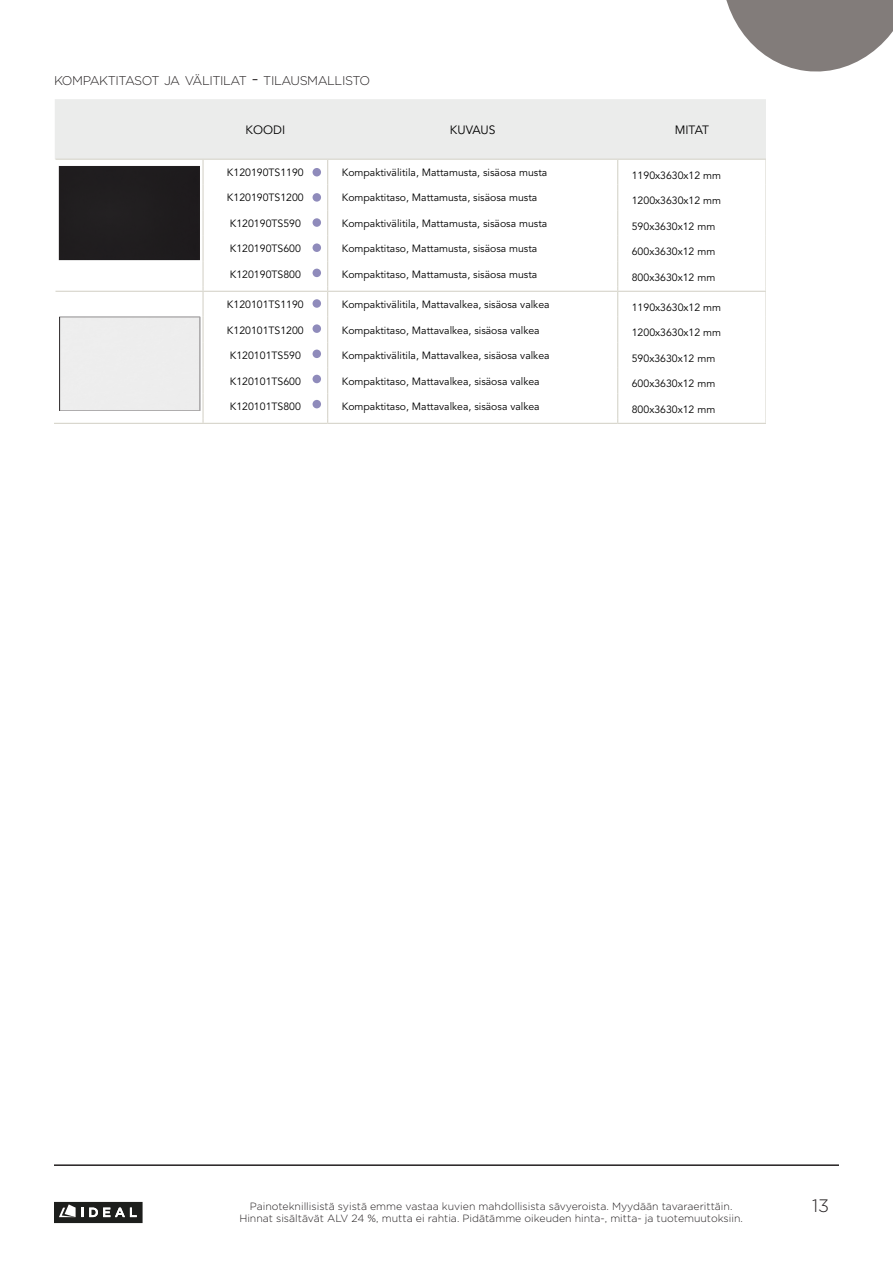
<style>
.page{position:relative;width:893px;height:1263px;background:#fff}
.page>*{position:absolute;margin:0;border:0;box-sizing:border-box;transform-origin:0 0}
.t1{font:300 18px "Gotham";color:#231f20}
.SIVUOTS___SISÄLLYS{font:300 12.6px "Gotham";letter-spacing:-.035em;color:#231f20}
.t2{font:12px "Avenir LT Std";color:#000}
.t3{font:10.5px "Avenir LT Std";color:#000}
.t4{font:300 10.5px "Gotham";color:#231f20}
.s1{font-size:18px}
</style>
<div class="page">
<hr style="left:54px;top:1164px;width:785px;height:2px;background:#231f20">
<svg style="left:54px;top:1202px;width:89px;height:21px;background:#484947"></svg>
<svg style="left:726px;top:0;width:167px;height:72px"></svg>
<div style="left:55px;top:99px;width:711px;height:60px;background:#ebeceb"></div>
<hr style="left:202px;top:160px;width:2px;height:25px;background:#d6d4ca">
<hr style="left:765px;top:160px;width:2px;height:25px;background:#d6d4ca">
<hr style="left:56px;top:159px;width:147px;height:1px;background:#d6d4ca">
<hr style="left:203px;top:159px;width:125px;height:1px;background:#d6d4ca">
<hr style="left:328px;top:159px;width:290px;height:1px;background:#d6d4ca">
<hr style="left:618px;top:159px;width:148px;height:1px;background:#d6d4ca">
<hr style="left:766px;top:159px;width:71px;height:1px;background:#d6d4ca">
<hr style="left:202px;top:185px;width:2px;height:25px;background:#d6d4ca">
<hr style="left:765px;top:185px;width:2px;height:25px;background:#d6d4ca">
<hr style="left:202px;top:210px;width:2px;height:26px;background:#d6d4ca">
<hr style="left:765px;top:210px;width:2px;height:26px;background:#d6d4ca">
<hr style="left:202px;top:236px;width:2px;height:25px;background:#d6d4ca">
<hr style="left:765px;top:236px;width:2px;height:25px;background:#d6d4ca">
<hr style="left:202px;top:261px;width:2px;height:26px;background:#d6d4ca">
<hr style="left:765px;top:261px;width:2px;height:26px;background:#d6d4ca">
<hr style="left:202px;top:292px;width:2px;height:25px;background:#d6d4ca">
<hr style="left:765px;top:292px;width:2px;height:25px;background:#d6d4ca">
<hr style="left:56px;top:291px;width:147px;height:1px;background:#d6d4ca">
<hr style="left:203px;top:291px;width:125px;height:1px;background:#d6d4ca">
<hr style="left:328px;top:291px;width:290px;height:1px;background:#d6d4ca">
<hr style="left:618px;top:291px;width:148px;height:1px;background:#d6d4ca">
<hr style="left:766px;top:291px;width:71px;height:1px;background:#d6d4ca">
<hr style="left:202px;top:317px;width:2px;height:25px;background:#d6d4ca">
<hr style="left:765px;top:317px;width:2px;height:25px;background:#d6d4ca">
<hr style="left:202px;top:342px;width:2px;height:26px;background:#d6d4ca">
<hr style="left:765px;top:342px;width:2px;height:26px;background:#d6d4ca">
<hr style="left:202px;top:368px;width:2px;height:25px;background:#d6d4ca">
<hr style="left:765px;top:368px;width:2px;height:25px;background:#d6d4ca">
<hr style="left:202px;top:393px;width:2px;height:26px;background:#d6d4ca">
<hr style="left:765px;top:393px;width:2px;height:26px;background:#d6d4ca">
<svg style="left:327px;top:160px;width:1px;height:263px"></svg>
<svg style="left:617px;top:160px;width:1px;height:263px"></svg>
<hr style="left:54px;top:423px;width:149px;height:1px;background:#d6d4ca">
<hr style="left:203px;top:423px;width:125px;height:1px;background:#d6d4ca">
<hr style="left:328px;top:423px;width:290px;height:1px;background:#d6d4ca">
<hr style="left:618px;top:423px;width:148px;height:1px;background:#d6d4ca">
<hr style="left:766px;top:423px;width:73px;height:1px;background:#d6d4ca">
<div style="left:313px;top:324px;width:8px;height:9px;background:#8f8bbb;border-radius:50%"></div>
<div style="left:313px;top:299px;width:8px;height:9px;background:#8f8bbb;border-radius:50%"></div>
<div style="left:313px;top:350px;width:8px;height:8px;background:#8f8bbb;border-radius:50%"></div>
<div style="left:313px;top:375px;width:8px;height:8px;background:#8f8bbb;border-radius:50%"></div>
<div style="left:313px;top:400px;width:8px;height:8px;background:#8f8bbb;border-radius:50%"></div>
<div style="left:313px;top:193px;width:8px;height:9px;background:#8f8bbb;border-radius:50%"></div>
<div style="left:313px;top:168px;width:8px;height:8px;background:#8f8bbb;border-radius:50%"></div>
<div style="left:313px;top:218px;width:8px;height:9px;background:#8f8bbb;border-radius:50%"></div>
<div style="left:313px;top:243px;width:8px;height:9px;background:#8f8bbb;border-radius:50%"></div>
<div style="left:313px;top:269px;width:8px;height:8px;background:#8f8bbb;border-radius:50%"></div>
<div style="left:60px;top:317px;width:139px;height:93px;background:#ededed"></div>
<div style="left:59px;top:166px;width:141px;height:94px;border:1px solid #231f20"></div>
<div style="left:60px;top:167px;width:139px;height:92px;background:#231f20"></div>
<div style="left:767px;top:97px;width:78px;height:1056px;background:#fff"></div>
<div style="left:400px;top:31px;width:336px;height:61px;background:#fff"></div>
<p class="SIVUOTS___SISÄLLYS" style="left:54px;top:72px;width:318px">KOMPAKTITASOT JA VÄLITILAT <span class="s1">-</span> TILAUSMALLISTO</p>
<p class="t2" style="left:246px;top:123px;width:41px">KOODI</p>
<p class="t2" style="left:450px;top:123px;width:47px">KUVAUS</p>
<p class="t2" style="left:675px;top:123px;width:36px">MITAT</p>
<p class="t3" style="left:227px;top:166px;width:78px">K120190TS1190</p>
<p class="t3" style="left:342px;top:166px;width:207px">Kompaktivälitila, Mattamusta, sisäosa musta</p>
<p class="t3" style="left:632px;top:169px;width:91px">1190x3630x12 mm</p>
<p class="t3" style="left:227px;top:192px;width:78px">K120190TS1200</p>
<p class="t3" style="left:342px;top:192px;width:197px">Kompaktitaso, Mattamusta, sisäosa musta</p>
<p class="t3" style="left:632px;top:195px;width:91px">1200x3630x12 mm</p>
<p class="t3" style="left:230px;top:217px;width:73px">K120190TS590</p>
<p class="t3" style="left:342px;top:217px;width:207px">Kompaktivälitila, Mattamusta, sisäosa musta</p>
<p class="t3" style="left:632px;top:220px;width:85px">590x3630x12 mm</p>
<p class="t3" style="left:230px;top:243px;width:73px">K120190TS600</p>
<p class="t3" style="left:342px;top:243px;width:197px">Kompaktitaso, Mattamusta, sisäosa musta</p>
<p class="t3" style="left:632px;top:246px;width:85px">600x3630x12 mm</p>
<p class="t3" style="left:230px;top:268px;width:73px">K120190TS800</p>
<p class="t3" style="left:342px;top:268px;width:197px">Kompaktitaso, Mattamusta, sisäosa musta</p>
<p class="t3" style="left:632px;top:271px;width:85px">800x3630x12 mm</p>
<p class="t3" style="left:227px;top:298px;width:78px">K120101TS1190</p>
<p class="t3" style="left:342px;top:298px;width:209px">Kompaktivälitila, Mattavalkea, sisäosa valkea</p>
<p class="t3" style="left:632px;top:301px;width:91px">1190x3630x12 mm</p>
<p class="t3" style="left:227px;top:324px;width:78px">K120101TS1200</p>
<p class="t3" style="left:342px;top:324px;width:199px">Kompaktitaso, Mattavalkea, sisäosa valkea</p>
<p class="t3" style="left:632px;top:327px;width:91px">1200x3630x12 mm</p>
<p class="t3" style="left:230px;top:349px;width:73px">K120101TS590</p>
<p class="t3" style="left:342px;top:349px;width:209px">Kompaktivälitila, Mattavalkea, sisäosa valkea</p>
<p class="t3" style="left:632px;top:352px;width:85px">590x3630x12 mm</p>
<p class="t3" style="left:230px;top:375px;width:73px">K120101TS600</p>
<p class="t3" style="left:342px;top:375px;width:199px">Kompaktitaso, Mattavalkea, sisäosa valkea</p>
<p class="t3" style="left:632px;top:378px;width:85px">600x3630x12 mm</p>
<p class="t3" style="left:230px;top:400px;width:73px">K120101TS800</p>
<p class="t3" style="left:342px;top:400px;width:199px">Kompaktitaso, Mattavalkea, sisäosa valkea</p>
<p class="t3" style="left:632px;top:403px;width:85px">800x3630x12 mm</p>
<p class="t4" style="left:250px;top:1199px;width:484px">Painoteknillisistä syistä emme vastaa kuvien mahdollisista sävyeroista. Myydään tavaraerittäin.</p>
<h1 class="t1" style="left:812px;top:1194px;width:19px">13</h1>
<p class="t4" style="left:239px;top:1212px;width:505px">Hinnat sisältävät ALV 24 %, mutta ei rahtia. Pidätämme oikeuden hinta-, mitta- ja tuotemuutoksiin.</p>
</div>
